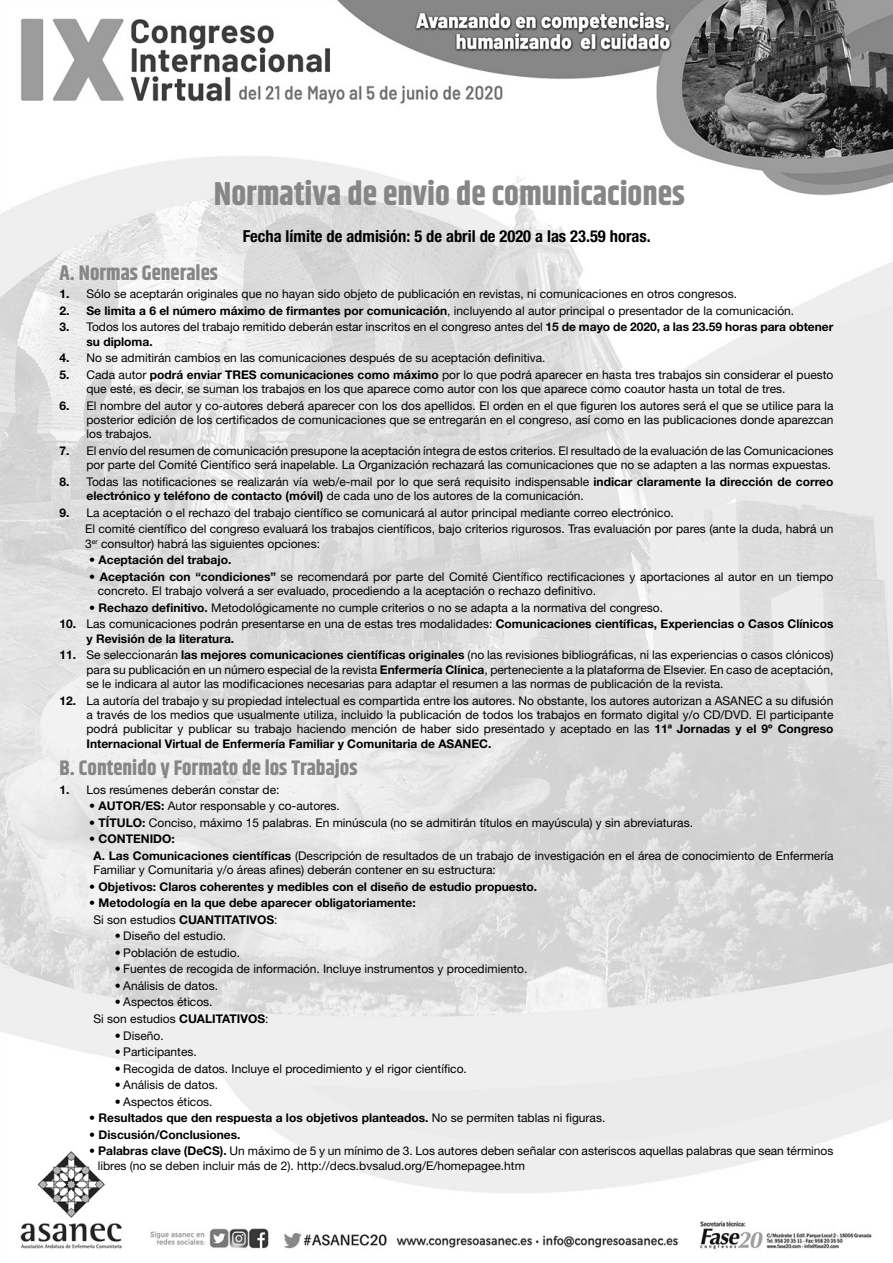
<style>
.page{position:relative;width:893px;height:1263px;background:#fff}
.page>*{position:absolute;margin:0;border:0;box-sizing:border-box;transform-origin:0 0}
.t1{font:700 33px "Khand";color:#868686}
.t2{font:700 21px "Khand";color:#868686}
.t3{font:700 condensed 16.5px "Helvetica Neue LT Std";color:#000}
.t4{font:12px/14.4px "Helvetica Neue LT Std";color:#000}
.t5{font:700 12px/14.4px "Helvetica Neue LT Std";color:#000}
.s1{font-weight:700}
.s2{font-weight:400}
</style>
<div class="page">
<img style="left:0;top:0;width:893px;height:1250px">
<h1 class="t1" style="left:214px;top:170px;width:472px">Normativa de envio de comunicaciones</h1>
<h3 class="t3" style="left:243px;top:230px;width:409px">Fecha límite de admisión: 5 de abril de 2020 a las 23.59 horas.</h3>
<h2 class="t2" style="left:60px;top:257px;width:160px">A. Normas Generales</h2>
<p class="t4" style="left:60px;top:288px;width:679px"><span class="s1">1.</span> Sólo se aceptarán originales que no hayan sido objeto de publicación en revistas, ni comunicaciones en otros congresos.</p>
<p class="t4" style="left:60px;top:304px;width:736px"><span class="s1">2. Se limita a 6 el número máximo de firmantes por comunicación</span>, incluyendo al autor principal o presentador de la comunicación.</p>
<p class="t4" style="left:87px;top:321px;width:748px;text-indent:-27px"><span class="s1">3.</span> Todos los autores del trabajo remitido deberán estar inscritos en el congreso antes del <span class="s1">15 de mayo de 2020, a las 23.59 horas para obtener su diploma.</span></p>
<p class="t4" style="left:60px;top:352px;width:487px"><span class="s1">4.</span> No se admitirán cambios en las comunicaciones después de su aceptación definitiva.</p>
<p class="t4" style="left:87px;top:368px;width:748px;text-indent:-27px"><span class="s1">5.</span> Cada autor <span class="s1">podrá enviar TRES comunicaciones como máximo</span> por lo que podrá aparecer en hasta tres trabajos sin considerar el puesto que esté, es decir, se suman los trabajos en los que aparece como autor con los que aparece como coautor hasta un total de tres.</p>
<p class="t4" style="left:87px;top:399px;width:748px;text-align:justify;text-indent:-27px"><span class="s1">6.</span> El nombre del autor y co-autores deberá aparecer con los dos apellidos. El orden en el que figuren los autores será el que se utilice para la posterior edición de los certificados de comunicaciones que se entregarán en el congreso, así como en las publicaciones donde aparezcan los trabajos.</p>
<p class="t4" style="left:60px;top:445px;width:775px;text-align:right"><span class="s1">7.</span> El envío del resumen de comunicación presupone la aceptación íntegra de estos criterios. El resultado de la evaluación de las Comunicaciones por parte del Comité Científico será inapelable. La Organización rechazará las comunicaciones que no se adapten a las normas expuestas.</p>
<p class="t4" style="left:87px;top:476px;width:748px;text-indent:-27px"><span class="s1">8.</span> Todas las notificaciones se realizarán vía web/e-mail por lo que será requisito indispensable <span class="s1">indicar claramente la dirección de correo electrónico y teléfono de contacto (móvil)</span> de cada uno de los autores de la comunicación.</p>
<p class="t4" style="left:85px;top:505px;width:750px;line-height:16.5px;text-indent:-26px"><span class="s1">9.</span> La aceptación o el rechazo del trabajo científico se comunicará al autor principal mediante correo electrónico.<br>El comité científico del congreso evaluará los trabajos científicos, bajo criterios rigurosos. Tras evaluación por pares (ante la duda, habrá un</p>
<p class="t4" style="left:85px;top:537px;width:237px">3<sup>er</sup> consultor) habrá las siguientes opciones:</p>
<p class="t5" style="left:89px;top:554px;width:144px"><span class="s2">•</span> Aceptación del trabajo.</p>
<p class="t4" style="left:98px;top:570px;width:737px;text-indent:-9px">• <span class="s1">Aceptación con “condiciones”</span> se recomendará por parte del Comité Científico rectificaciones y aportaciones al autor en un tiempo concreto. El trabajo volverá a ser evaluado, procediendo a la aceptación o rechazo definitivo.</p>
<p class="t4" style="left:89px;top:601px;width:575px">• <span class="s1">Rechazo definitivo.</span> Metodológicamente no cumple criterios o no se adapta a la normativa del congreso.</p>
<p class="t5" style="left:87px;top:618px;width:748px;text-indent:-27px">10. <span class="s2">Las comunicaciones podrán presentarse en una de estas tres modalidades:</span> Comunicaciones científicas, Experiencias o Casos Clínicos y Revisión de la literatura.</p>
<p class="t4" style="left:87px;top:649px;width:748px;text-align:justify;text-indent:-27px"><span class="s1">11.</span> Se seleccionarán <span class="s1">las mejores comunicaciones científicas originales</span> (no las revisiones bibliográficas, ni las experiencias o casos clónicos) para su publicación en un número especial de la revista <span class="s1">Enfermería Clínica</span>, perteneciente a la plataforma de Elsevier. En caso de aceptación, se le indicara al autor las modificaciones necesarias para adaptar el resumen a las normas de publicación de la revista.</p>
<p class="t4" style="left:87px;top:694px;width:748px;text-align:justify;text-indent:-27px"><span class="s1">12.</span> La autoría del trabajo y su propiedad intelectual es compartida entre los autores. No obstante, los autores autorizan a ASANEC a su difusión a través de los medios que usualmente utiliza, incluido la publicación de todos los trabajos en formato digital y/o CD/DVD. El participante podrá publicitar y publicar su trabajo haciendo mención de haber sido presentado y aceptado en las <span class="s1">11ª Jornadas y el 9º Congreso Internacional Virtual de Enfermería Familiar y Comunitaria de ASANEC.</span></p>
<h2 class="t2" style="left:60px;top:753px;width:299px">B. Contenido y Formato de los Trabajos</h2>
<p class="t4" style="left:60px;top:783px;width:221px"><span class="s1">1.</span> Los resúmenes deberán constar de:</p>
<p class="t4" style="left:89px;top:800px;width:252px"><span class="s1">• AUTOR/ES:</span> Autor responsable y co-autores.</p>
<p class="t4" style="left:89px;top:816px;width:605px"><span class="s1">• TÍTULO:</span> Conciso, máximo 15 palabras. En minúscula (no se admitirán títulos en mayúscula) y sin abreviaturas.</p>
<p class="t4" style="left:94px;top:832px;width:741px;line-height:16.5px;text-indent:-4px"><span class="s1">• CONTENIDO:<br>A. Las Comunicaciones científicas</span> (Descripción de resultados de un trabajo de investigación en el área de conocimiento de Enfermería</p>
<p class="t4" style="left:94px;top:864px;width:404px">Familiar y Comunitaria y/o áreas afines) deberán contener en su estructura:</p>
<p class="t5" style="left:89px;top:880px;width:449px">• Objetivos: Claros coherentes y medibles con el diseño de estudio propuesto.</p>
<p class="t5" style="left:94px;top:896px;width:324px;line-height:16.5px;text-indent:-4px">• Metodología en la que debe aparecer obligatoriamente:<br><span class="s2">Si son estudios</span> CUANTITATIVOS<span class="s2">:</span></p>
<p class="t4" style="left:115px;top:930px;width:113px">• Diseño del estudio.</p>
<p class="t4" style="left:115px;top:947px;width:127px">• Población de estudio.</p>
<p class="t4" style="left:115px;top:963px;width:414px">• Fuentes de recogida de información. Incluye instrumentos y procedimiento.</p>
<p class="t4" style="left:115px;top:980px;width:105px">• Análisis de datos.</p>
<p class="t4" style="left:94px;top:995px;width:176px;line-height:16.5px;text-indent:21px">• Aspectos éticos.<br>Si son estudios <span class="s1">CUALITATIVOS</span>:</p>
<p class="t4" style="left:115px;top:1029px;width:50px">• Diseño.</p>
<p class="t4" style="left:115px;top:1046px;width:84px">• Participantes.</p>
<p class="t4" style="left:115px;top:1062px;width:354px">• Recogida de datos. Incluye el procedimiento y el rigor científico.</p>
<p class="t4" style="left:115px;top:1079px;width:105px">• Análisis de datos.</p>
<p class="t4" style="left:115px;top:1095px;width:99px">• Aspectos éticos.</p>
<p class="t5" style="left:89px;top:1112px;width:518px"><span class="s2">•</span> Resultados que den respuesta a los objetivos planteados. <span class="s2">No se permiten tablas ni figuras.</span></p>
<p class="t5" style="left:89px;top:1128px;width:153px"><span class="s2">•</span> Discusión/Conclusiones.</p>
<p class="t4" style="left:98px;top:1145px;width:737px;text-indent:-9px">• <span class="s1">Palabras clave (DeCS).</span> Un máximo de 5 y un mínimo de 3. Los autores deben señalar con asteriscos aquellas palabras que sean términos libres (no se deben incluir más de 2). http://decs.bvsalud.org/E/homepagee.htm</p>
</div>
